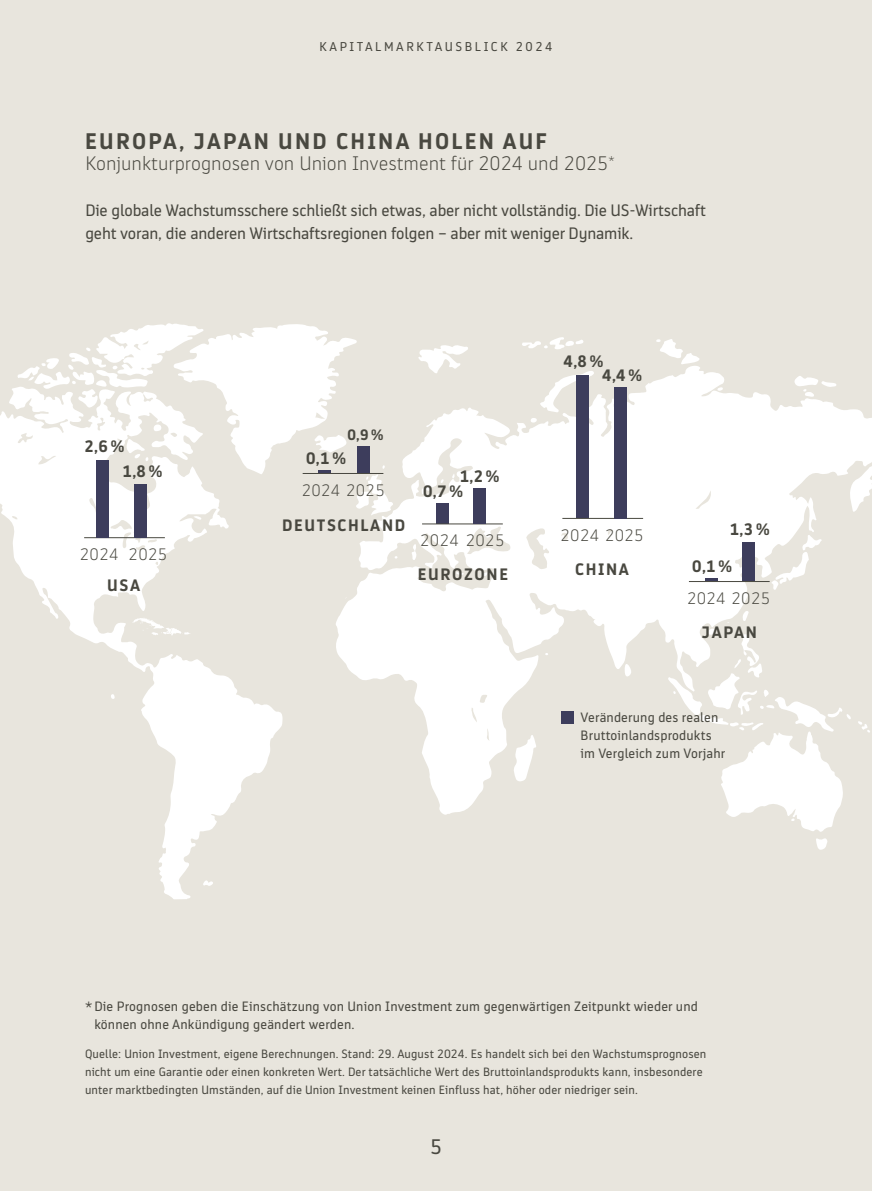
<style>
.page{position:relative;width:872px;height:1191px;background:#e8e5dd}
.page>*{position:absolute;margin:0;border:0;box-sizing:border-box;transform-origin:0 0}
.t1{font:700 22.5px "BB Bank Type";letter-spacing:.1em;color:#494840}
.t2{font:21px "BB Bank Type";color:#494840}
.t3{font:300 19.5px "BB Bank Type";color:#494840}
.t4{font:16.5px/22.5px "BB Bank Type";letter-spacing:-.01em;color:#494840}
.t5{font:700 16.5px/13.6px "BB Bank Type";letter-spacing:.1em;color:#494840}
.t6{font:300 16.5px "BB Bank Type";letter-spacing:.02em;color:#494840}
.t7{font:700 15px "BB Bank Type";color:#494840}
.t8{font:13.5px/18px "BB Bank Type";letter-spacing:.01em;color:#494840}
.t9{font:12.75px "BB Bank Type";letter-spacing:.2em;color:#494840}
.t10{font:12px/18px "BB Bank Type";letter-spacing:.01em;color:#494840}
</style>
<div class="page">
<svg style="left:0;top:387px;width:283px;height:512px"></svg>
<svg style="left:336px;top:366px;width:536px;height:449px;fill:#fff"></svg>
<svg style="left:624px;top:663px;width:8px;height:14px"></svg>
<svg style="left:530px;top:370px;width:65px;height:53px"></svg>
<svg style="left:717px;top:387px;width:6px;height:4px"></svg>
<svg style="left:656px;top:339px;width:43px;height:25px"></svg>
<svg style="left:794px;top:375px;width:42px;height:22px"></svg>
<svg style="left:411px;top:544px;width:6px;height:16px"></svg>
<svg style="left:482px;top:572px;width:6px;height:4px"></svg>
<svg style="left:456px;top:572px;width:8px;height:4px"></svg>
<svg style="left:858px;top:721px;width:12px;height:11px"></svg>
<svg style="left:770px;top:534px;width:52px;height:56px"></svg>
<svg style="left:418px;top:345px;width:50px;height:29px"></svg>
<svg style="left:522px;top:337px;width:62px;height:12px"></svg>
<svg style="left:512px;top:735px;width:24px;height:46px"></svg>
<svg style="left:203px;top:879px;width:10px;height:7px"></svg>
<svg style="left:111px;top:694px;width:4px;height:5px"></svg>
<svg style="left:440px;top:479px;width:4px;height:4px"></svg>
<svg style="left:451px;top:473px;width:4px;height:5px"></svg>
<svg style="left:667px;top:610px;width:184px;height:240px"></svg>
<svg style="left:132px;top:617px;width:59px;height:19px"></svg>
<div style="left:436px;top:503px;width:12px;height:20px;background:#3d3d5c"></div>
<svg style="left:17px;top:323px;width:376px;height:197px"></svg>
<hr style="left:422px;top:523px;width:81px;height:1px;background:#494840">
<hr style="left:303px;top:473px;width:80px;height:1px;background:#494840">
<div style="left:473px;top:488px;width:13px;height:36px;background:#3d3d5c"></div>
<div style="left:357px;top:446px;width:12px;height:27px;background:#3d3d5c"></div>
<div style="left:576px;top:375px;width:13px;height:143px;background:#3d3d5c"></div>
<div style="left:742px;top:542px;width:13px;height:39px;background:#3d3d5c"></div>
<hr style="left:562px;top:518px;width:81px;height:1px;background:#494840">
<div style="left:614px;top:387px;width:12px;height:131px;background:#3d3d5c"></div>
<div style="left:561px;top:711px;width:13px;height:13px;background:#3d3d5c"></div>
<svg style="left:704px;top:578px;width:13px;height:3px"></svg>
<hr style="left:689px;top:581px;width:80px;height:1px;background:#494840">
<hr style="left:84px;top:537px;width:81px;height:1px;background:#494840">
<div style="left:96px;top:460px;width:13px;height:77px;background:#3d3d5c"></div>
<div style="left:134px;top:484px;width:13px;height:53px;background:#3d3d5c"></div>
<p class="t9" style="left:319px;top:40px;width:234px">KAPITALMARKTAUSBLICK 2024</p>
<h1 class="t1" style="left:85px;top:128px;width:463px">EUROPA, JAPAN UND CHINA HOLEN AUF</h1>
<h3 class="t3" style="left:85px;top:153px;width:531px">Konjunkturprognosen von Union Investment für 2024 und 2025<sup>*</sup></h3>
<h3 class="t4" style="left:85px;top:199px;width:622px">Die globale Wachstumsschere schließt sich etwas, aber nicht vollständig. Die US-Wirtschaft geht voran, die anderen Wirtschaftsregionen folgen – aber mit weniger Dynamik.</h3>
<h3 class="t5" style="left:123px;top:434px;width:41px;line-height:25px;text-indent:-38px">2,6 %<br>1,8 %</h3>
<h3 class="t6" style="left:80px;top:545px;width:40px">2024</h3>
<h3 class="t6" style="left:129px;top:545px;width:40px">2025</h3>
<h3 class="t5" style="left:107px;top:578px;width:35px">USA</h3>
<p class="t7" style="left:347px;top:426px;width:38px">0,9 %</p>
<h3 class="t5" style="left:306px;top:451px;width:41px">0,1 %</h3>
<h3 class="t5" style="left:460px;top:469px;width:41px">1,2 %</h3>
<h3 class="t6" style="left:302px;top:481px;width:85px">2024 2025</h3>
<h3 class="t5" style="left:423px;top:485px;width:41px">0,7 %</h3>
<h3 class="t5" style="left:282px;top:518px;width:124px">DEUTSCHLAND</h3>
<h3 class="t6" style="left:420px;top:531px;width:86px">2024 2025</h3>
<h3 class="t5" style="left:418px;top:568px;width:92px">EUROZONE</h3>
<h3 class="t5" style="left:602px;top:354px;width:41px;text-indent:-39px">4,8 %<br>4,4 %</h3>
<h3 class="t6" style="left:560px;top:526px;width:85px">2024 2025</h3>
<h3 class="t5" style="left:575px;top:562px;width:55px">CHINA</h3>
<h3 class="t5" style="left:730px;top:523px;width:41px">1,3 %</h3>
<h3 class="t5" style="left:692px;top:559px;width:41px">0,1 %</h3>
<h3 class="t6" style="left:687px;top:589px;width:85px">2024 2025</h3>
<h3 class="t5" style="left:702px;top:625px;width:57px">JAPAN</h3>
<p class="t8" style="left:580px;top:708px;width:146px">Veränderung des realen<br>Bruttoinlandsprodukts im Vergleich zum Vorjahr</p>
<p class="t8" style="left:94px;top:997px;width:605px;text-indent:-9px">* Die Prognosen geben die Einschätzung von Union Investment zum gegenwärtigen Zeitpunkt wieder und können ohne Ankündigung geändert werden.</p>
<p class="t10" style="left:85px;top:1044px;width:623px">Quelle: Union Investment, eigene Berechnungen. Stand: 29. August 2024. Es handelt sich bei den Wachstumsprognosen nicht um eine Garantie oder einen konkreten Wert. Der tatsächliche Wert des Bruttoinlandsprodukts kann, insbesondere unter marktbedingten Umständen, auf die Union Investment keinen Einfluss hat, höher oder niedriger sein.</p>
<h2 class="t2" style="left:430px;top:1135px;width:13px">5</h2>
</div>
